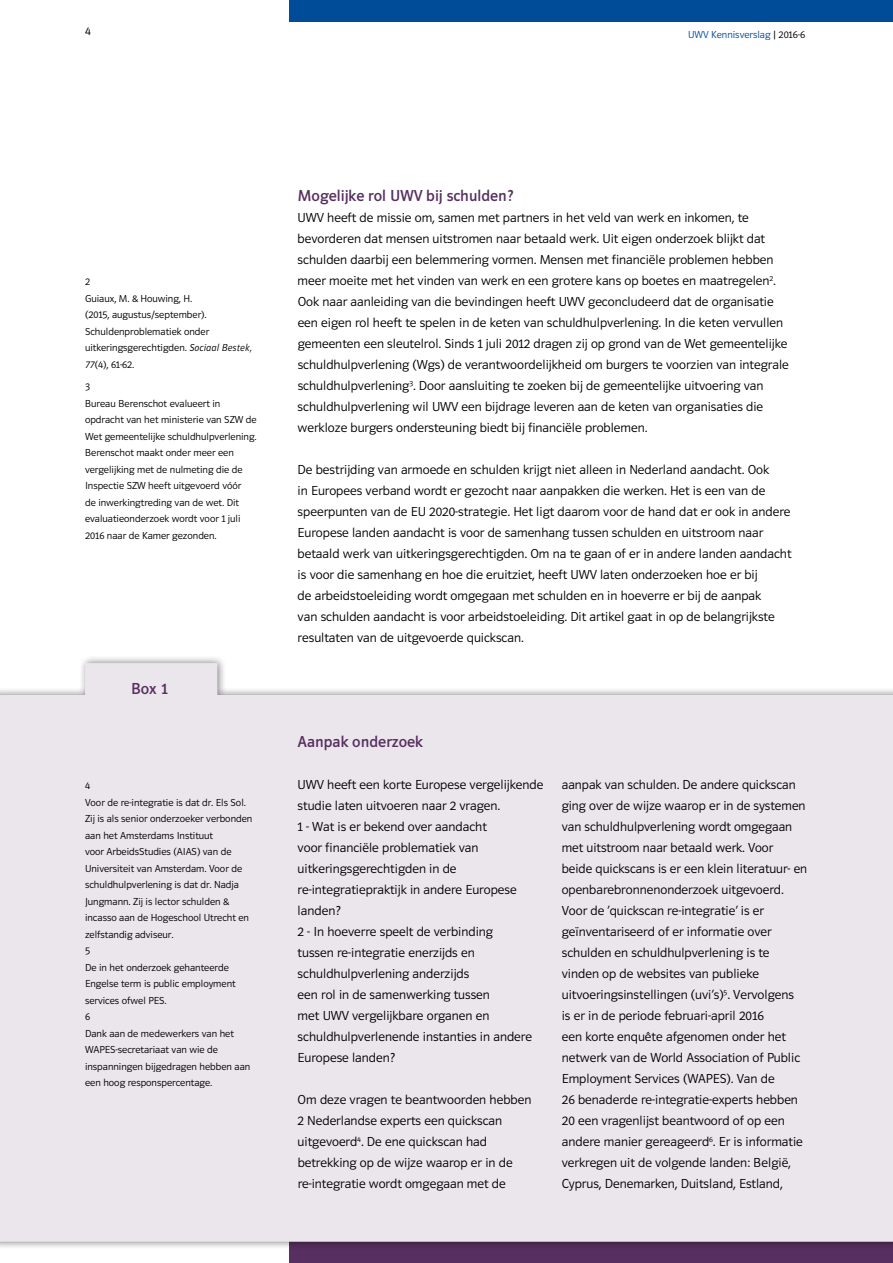
<style>
.page{position:relative;width:893px;height:1263px;background:#fff}
.page>*{position:absolute;margin:0;border:0;box-sizing:border-box;transform-origin:0 0}
.t1{font:16.5px "UWV Sans 2010";color:#572f60}
.t2{font:300 13.5px/21px "UWV Sans 2010";color:#000}
.t3{font:300 12px "UWV Sans 2010";color:#000}
.t4{font:300 10.5px/16.5px "UWV Sans 2010";color:#000}
.t5{font:300 10.5px "UWV Sans 2010";color:#004c98}
.s1{color:#000}
.s2{font-style:italic}
</style>
<div class="page">
<div style="left:289px;top:1242px;width:604px;height:21px;background:#572f60"></div>
<div style="left:289px;top:0;width:604px;height:21px;background:#004c98"></div>
<div style="left:0;top:655px;width:893px;height:595px;background:#000;opacity:.5"></div>
<div style="left:0;top:663px;width:893px;height:579px;background:#ebe6ec"></div>
<p class="t3" style="left:85px;top:25px;width:7px">4</p>
<p class="t5" style="left:688px;top:29px;width:118px">UWV Kennisverslag <span class="s1">| 2016-6</span></p>
<p class="t4" style="left:85px;top:273px;width:168px">2<br>Guiaux, M. &amp; Houwing, H.<br>(2015, augustus/september).<br>Schuldenproblematiek onder uitkeringsgerechtigden. <span class="s2">Sociaal Bestek,<br>77</span>(4), 61-62.</p>
<p class="t4" style="left:85px;top:378px;width:173px">3<br>Bureau Berenschot evalueert in opdracht van het ministerie van SZW de<br>Wet gemeentelijke schuldhulpverlening.<br>Berenschot maakt onder meer een vergelijking met de nulmeting die de<br>Inspectie SZW heeft uitgevoerd vóór<br>de inwerkingtreding van de wet. Dit evaluatieonderzoek wordt voor 1 juli<br>2016 naar de Kamer gezonden.</p>
<p class="t1" style="left:131px;top:680px;width:39px">Box 1</p>
<p class="t4" style="left:85px;top:777px;width:169px">4<br>Voor de re-integratie is dat dr. Els Sol.<br>Zij is als senior onderzoeker verbonden aan het Amsterdams Instituut<br>voor ArbeidsStudies (AIAS) van de<br>Universiteit van Amsterdam. Voor de schuldhulpverlening is dat dr. Nadja<br>Jungmann. Zij is lector schulden &amp; incasso aan de Hogeschool Utrecht en zelfstandig adviseur.<br>5<br>De in het onderzoek gehanteerde<br>Engelse term is public employment services ofwel PES.<br>6<br>Dank aan de medewerkers van het<br>WAPES-secretariaat van wie de inspanningen bijgedragen hebben aan een hoog responspercentage.</p>
<p class="t1" style="left:298px;top:187px;width:217px">Mogelijke rol UWV bij schulden?</p>
<p class="t2" style="left:298px;top:207px;width:493px">UWV heeft de missie om, samen met partners in het veld van werk en inkomen, te bevorderen dat mensen uitstromen naar betaald werk. Uit eigen onderzoek blijkt dat schulden daarbij een belemmering vormen. Mensen met financiële problemen hebben meer moeite met het vinden van werk en een grotere kans op boetes en maatregelen<sup>2</sup>.<br>Ook naar aanleiding van die bevindingen heeft UWV geconcludeerd dat de organisatie een eigen rol heeft te spelen in de keten van schuldhulpverlening. In die keten vervullen gemeenten een sleutelrol. Sinds 1 juli 2012 dragen zij op grond van de Wet gemeentelijke schuldhulpverlening (Wgs) de verantwoordelijkheid om burgers te voorzien van integrale schuldhulpverlening<sup>3</sup>. Door aansluiting te zoeken bij de gemeentelijke uitvoering van schuldhulpverlening wil UWV een bijdrage leveren aan de keten van organisaties die werkloze burgers ondersteuning biedt bij financiële problemen.</p>
<p class="t2" style="left:298px;top:459px;width:495px">De bestrijding van armoede en schulden krijgt niet alleen in Nederland aandacht. Ook<br>in Europees verband wordt er gezocht naar aanpakken die werken. Het is een van de speerpunten van de EU 2020-strategie. Het ligt daarom voor de hand dat er ook in andere Europese landen aandacht is voor de samenhang tussen schulden en uitstroom naar betaald werk van uitkeringsgerechtigden. Om na te gaan of er in andere landen aandacht is voor die samenhang en hoe die eruitziet, heeft UWV laten onderzoeken hoe er bij<br>de arbeidstoeleiding wordt omgegaan met schulden en in hoeverre er bij de aanpak<br>van schulden aandacht is voor arbeidstoeleiding. Dit artikel gaat in op de belangrijkste resultaten van de uitgevoerde quickscan.</p>
<p class="t1" style="left:298px;top:733px;width:127px">Aanpak onderzoek</p>
<p class="t2" style="left:298px;top:774px;width:247px">UWV heeft een korte Europese vergelijkende studie laten uitvoeren naar 2 vragen.<br>1 - Wat is er bekend over aandacht<br>voor financiële problematiek van uitkeringsgerechtigden in de re-integratiepraktijk in andere Europese landen?<br>2 - In hoeverre speelt de verbinding<br>tussen re-integratie enerzijds en schuldhulpverlening anderzijds<br>een rol in de samenwerking tussen<br>met UWV vergelijkbare organen en schuldhulpverlenende instanties in andere Europese landen?</p>
<p class="t2" style="left:298px;top:1089px;width:235px">Om deze vragen te beantwoorden hebben 2 Nederlandse experts een quickscan uitgevoerd<sup>4</sup>. De ene quickscan had betrekking op de wijze waarop er in de re-integratie wordt omgegaan met de</p>
<p class="t2" style="left:562px;top:774px;width:247px">aanpak van schulden. De andere quickscan ging over de wijze waarop er in de systemen van schuldhulpverlening wordt omgegaan met uitstroom naar betaald werk. Voor<br>beide quickscans is er een klein literatuur- en openbarebronnenonderzoek uitgevoerd.<br>Voor de ‘quickscan re-integratie’ is er geïnventariseerd of er informatie over schulden en schuldhulpverlening is te vinden op de websites van publieke uitvoeringsinstellingen (uvi’s)<sup>5</sup>. Vervolgens<br>is er in de periode februari-april 2016<br>een korte enquête afgenomen onder het netwerk van de World Association of Public Employment Services (WAPES). Van de<br>26 benaderde re-integratie-experts hebben 20 een vragenlijst beantwoord of op een andere manier gereageerd<sup>6</sup>. Er is informatie verkregen uit de volgende landen: België, Cyprus, Denemarken, Duitsland, Estland,</p>
</div>
